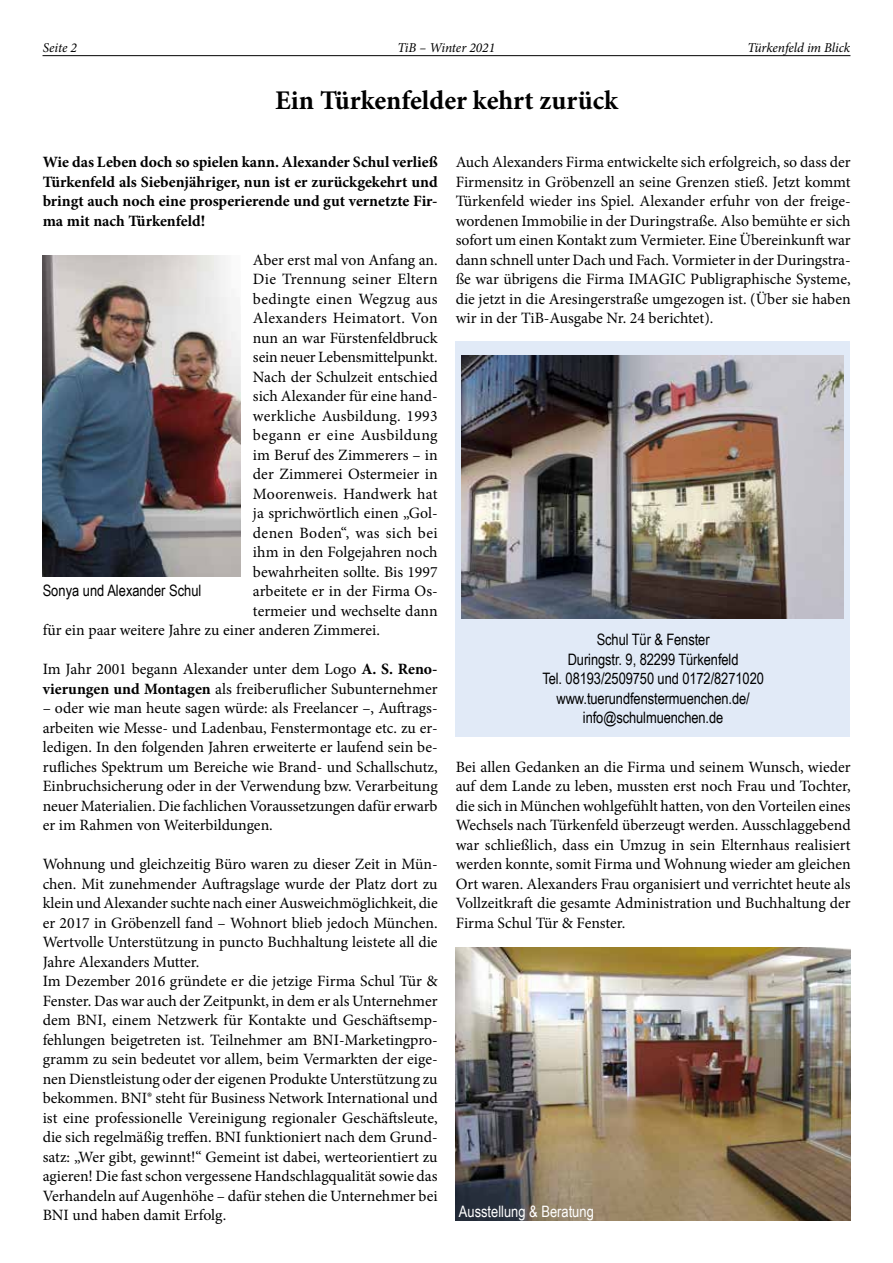
<style>
.page{position:relative;width:893px;height:1263px;background:#fff}
.page>*{position:absolute;margin:0;border:0;box-sizing:border-box;transform-origin:0 0}
.t1{font:700 27px "Minion Pro";color:#000}
.t2{font:15.75px/19.5px "Minion Pro";color:#000;text-align:justify}
.t3{font:700 15.75px/19.5px "Minion Pro";color:#000;text-align:justify}
.t4{font:15.75px/19.5px "Arial Narrow";letter-spacing:-.005em;color:#000;text-align:center}
.t5{font:15.75px "Minion Pro";letter-spacing:.02em;color:#000}
.t6{font:15.75px "Minion Pro";letter-spacing:.03em;color:#000}
.t7{font:15.75px "Minion Pro";letter-spacing:.025em;color:#000}
.t8{font:15.75px "Arial Narrow";color:#fff}
.t9{font:italic 13.5px "Minion Pro";letter-spacing:-.01em;color:#000}
.s1{font-weight:700}
</style>
<div class="page">
<hr style="left:43px;top:55px;width:807px;height:1px;background:#000">
<div style="left:455px;top:341px;width:395px;height:396px;background:#e1eaf7"></div>
<img style="left:461px;top:355px;width:383px;height:263px">
<img style="left:43px;top:256px;width:197px;height:321px">
<img style="left:456px;top:947px;width:395px;height:273px">
<p class="t9" style="left:43px;top:39px;width:36px">Seite 2</p>
<p class="t9" style="left:397px;top:39px;width:99px">TiB – Winter 2021</p>
<p class="t9" style="left:747px;top:39px;width:104px">Türkenfeld im Blick</p>
<h1 class="t1" style="left:275px;top:81px;width:344px">Ein Türkenfelder kehrt zurück</h1>
<p class="t3" style="left:43px;top:152px;width:396px">Wie das Leben doch so spielen kann. Alexander Schul verließ Türkenfeld als Siebenjähriger, nun ist er zurückgekehrt und bringt auch noch eine prosperierende und gut vernetzte Fir&shy;ma mit nach Türkenfeld!</p>
<p class="t2" style="left:253px;top:250px;width:186px">Aber erst mal von Anfang an.</p>
<p class="t5" style="left:253px;top:269px;width:186px">Die Trennung seiner Eltern</p>
<p class="t5" style="left:253px;top:288px;width:186px">bedingte einen Wegzug aus</p>
<p class="t5" style="left:253px;top:308px;width:186px">Alexanders Heimatort. Von</p>
<p class="t2" style="left:253px;top:328px;width:186px">nun an war Fürstenfeldbruck</p>
<p class="t2" style="left:253px;top:347px;width:186px">sein neuer Lebensmittelpunkt.</p>
<p class="t2" style="left:253px;top:367px;width:186px">Nach der Schulzeit entschied</p>
<p class="t2" style="left:253px;top:386px;width:186px">sich Alexander für eine hand-</p>
<p class="t2" style="left:253px;top:406px;width:186px">werkliche Ausbildung. 1993</p>
<p class="t6" style="left:253px;top:425px;width:186px">begann er eine Ausbildung</p>
<p class="t2" style="left:253px;top:445px;width:186px">im Beruf des Zimmerers – in</p>
<p class="t2" style="left:253px;top:464px;width:186px">der Zimmerei Ostermeier in</p>
<p class="t2" style="left:253px;top:484px;width:186px">Moorenweis. Handwerk hat</p>
<p class="t2" style="left:253px;top:503px;width:186px">ja sprichwörtlich einen „Gol-</p>
<p class="t7" style="left:253px;top:522px;width:186px">denen Boden“, was sich bei</p>
<p class="t2" style="left:253px;top:542px;width:186px">ihm in den Folgejahren noch</p>
<p class="t2" style="left:253px;top:562px;width:186px">bewahrheiten sollte. Bis 1997</p>
<p class="t2" style="left:253px;top:581px;width:186px">arbeitete er in der Firma Os-</p>
<p class="t2" style="left:253px;top:601px;width:186px">termeier und wechselte dann</p>
<p class="t2" style="left:43px;top:620px;width:339px">für ein paar weitere Jahre zu einer anderen Zimmerei.</p>
<p class="t2" style="left:43px;top:659px;width:396px">Im Jahr 2001 begann Alexander unter dem Logo <span class="s1">A. S. Reno&shy;vierungen und Montagen</span> als freiberuflicher Subunternehmer</p>
<p class="t2" style="left:43px;top:698px;width:396px">– oder wie man heute sagen würde: als Freelancer –, Auftrags&shy;arbeiten wie Messe- und Ladenbau, Fenstermontage etc. zu er&shy;ledigen. In den folgenden Jahren erweiterte er laufend sein be&shy;rufliches Spektrum um Bereiche wie Brand- und Schallschutz, Einbruchsicherung oder in der Verwendung bzw. Verarbeitung neuer Materialien. Die fachlichen Voraussetzungen dafür erwarb er im Rahmen von Weiterbildungen.</p>
<p class="t2" style="left:43px;top:854px;width:397px;text-align:left">Wohnung und gleichzeitig Büro waren zu dieser Zeit in Mün&shy;chen. Mit zunehmender Auftragslage wurde der Platz dort zu klein und Alexander suchte nach einer Ausweichmöglichkeit, die er 2017 in Gröbenzell fand – Wohnort blieb jedoch München.<br>Wertvolle Unterstützung in puncto Buchhaltung leistete all die Jahre Alexanders Mutter.<br>Im Dezember 2016 gründete er die jetzige Firma Schul Tür &amp; Fenster. Das war auch der Zeitpunkt, in dem er als Unternehmer dem BNI, einem Netzwerk für Kontakte und Geschäftsemp&shy;fehlungen beigetreten ist. Teilnehmer am BNI-Marketingpro&shy;gramm zu sein bedeutet vor allem, beim Vermarkten der eige&shy;nen Dienstleistung oder der eigenen Produkte Unterstützung zu bekommen. BNI® steht für Business Network International und ist eine professionelle Vereinigung regionaler Geschäftsleute, die sich regelmäßig treffen. BNI funktioniert nach dem Grund&shy;satz: „Wer gibt, gewinnt!“ Gemeint ist dabei, werteorientiert zu agieren! Die fast schon vergessene Handschlagqualität sowie das Verhandeln auf Augenhöhe – dafür stehen die Unternehmer bei BNI und haben damit Erfolg.</p>
<p class="t4" style="left:43px;top:580px;width:160px">Sonya und Alexander Schul</p>
<p class="t2" style="left:456px;top:152px;width:397px">Auch Alexanders Firma entwickelte sich erfolgreich, so dass der Firmensitz in Gröbenzell an seine Grenzen stieß. Jetzt kommt Türkenfeld wieder ins Spiel. Alexander erfuhr von der freige&shy;wordenen Immobilie in der Duringstraße. Also bemühte er sich sofort um einen Kontakt zum Vermieter. Eine Übereinkunft war dann schnell unter Dach und Fach. Vormieter in der Duringstra&shy;ße war übrigens die Firma IMAGIC Publigraphische Systeme, die jetzt in die Aresingerstraße umgezogen ist. (Über sie haben wir in der TiB-Ausgabe Nr. 24 berichtet).</p>
<p class="t4" style="left:542px;top:629px;width:223px">Schul Tür &amp; Fenster<br>Duringstr. 9, 82299 Türkenfeld<br>Tel. 08193/2509750 und 0172/8271020 www.tuerundfenstermuenchen.de/ info@schulmuenchen.de</p>
<p class="t2" style="left:456px;top:757px;width:396px">Bei allen Gedanken an die Firma und seinem Wunsch, wieder auf dem Lande zu leben, mussten erst noch Frau und Tochter, die sich in München wohlgefühlt hatten, von den Vorteilen eines Wechsels nach Türkenfeld überzeugt werden. Ausschlaggebend war schließlich, dass ein Umzug in sein Elternhaus realisiert werden konnte, somit Firma und Wohnung wieder am gleichen Ort waren. Alexanders Frau organisiert und verrichtet heute als Vollzeitkraft die gesamte Administration und Buchhaltung der Firma Schul Tür &amp; Fenster.</p>
<p class="t8" style="left:459px;top:1199px;width:136px">Ausstellung &amp; Beratung</p>
</div>
